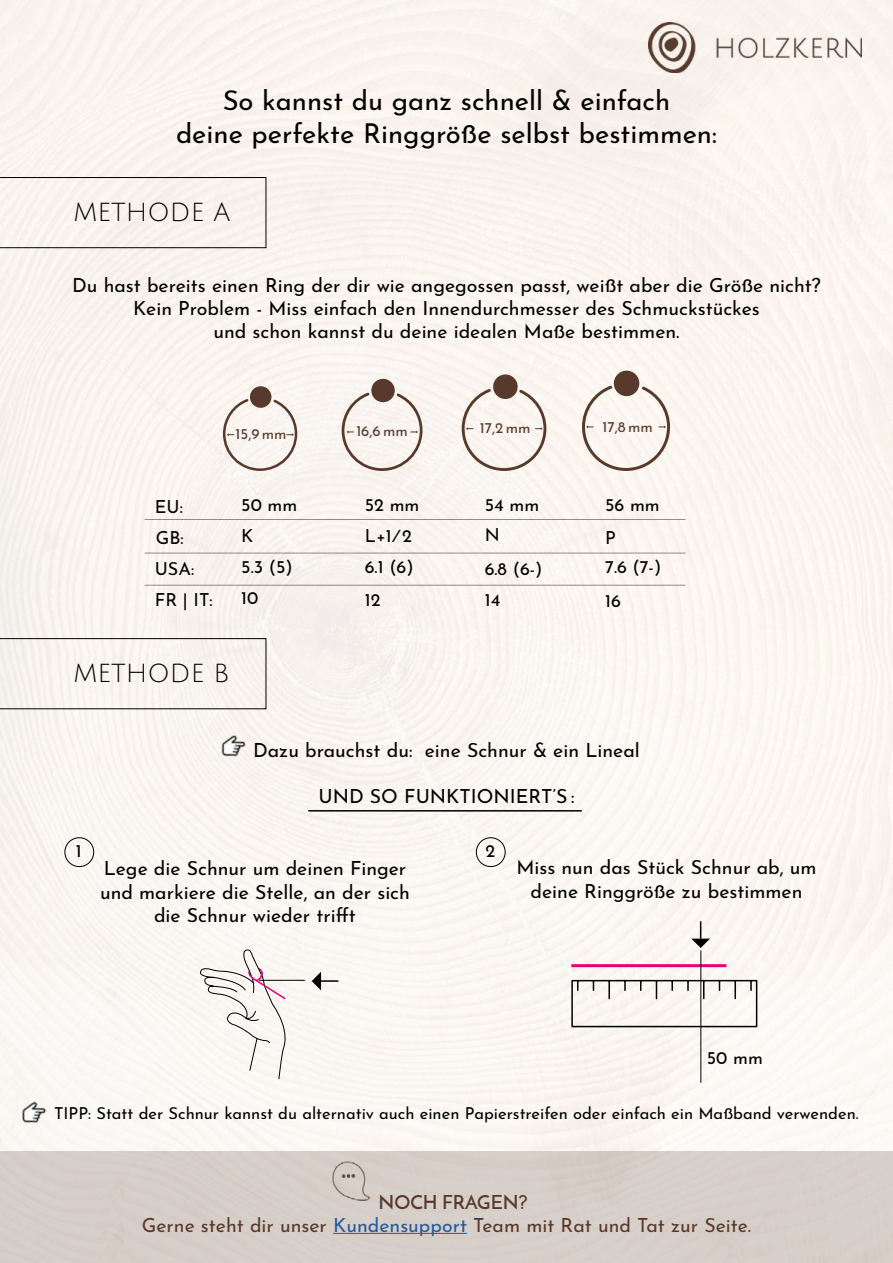
<style>
.page{position:relative;width:893px;height:1263px;background:#fff}
.page>*{position:absolute;margin:0;border:0;box-sizing:border-box;transform-origin:0 0}
.t1{font:27.45px/32.8px "Josefin Sans";color:#000;text-align:center}
.t2{font:25.5px "Julius Sans One";color:#000}
.t3{font:19.5px/23.4px "Josefin Sans";color:#000;text-align:center}
.t4{font:19.5px/23.4px "Josefin Sans";color:#583a2c}
.t5{font:18px/31px "Josefin Sans";color:#000}
.t6{font:16.5px "Josefin Sans";color:#000}
.t7{font:15px "Josefin Sans";color:#583a2c}
.s1{font-weight:600}
.s2{color:#275b9b}
</style>
<div class="page">
<div style="left:0;top:0;width:893px;height:1152px;background:#faf5f0"></div>
<div style="left:0;top:1152px;width:893px;height:111px;background:#d7cfc8"></div>
<hr style="left:333px;top:1233px;width:134px;height:1px;background:#275b9b">
<img style="left:0;top:1082px;width:64px;height:62px">
<hr style="left:308px;top:810px;width:274px;height:1px;background:#000">
<img style="left:332px;top:1162px;width:39px;height:38px">
<img style="left:649px;top:22px;width:213px;height:51px">
<div style="left:64px;top:837px;width:30px;height:30px;border:1px solid #000;border-radius:50%"></div>
<div style="left:476px;top:837px;width:30px;height:30px;border:1px solid #000;border-radius:50%"></div>
<svg style="left:571px;top:979px;width:187px;height:49px"></svg>
<svg style="left:194px;top:948px;width:97px;height:132px"></svg>
<hr style="left:571px;top:964px;width:155px;height:3px;background:#e6007d">
<svg style="left:691px;top:921px;width:19px;height:27px"></svg>
<hr style="left:701px;top:950px;width:1px;height:133px;background:#000">
<svg style="left:312px;top:972px;width:26px;height:18px"></svg>
<hr style="left:259px;top:980px;width:46px;height:1px;background:#000">
<div style="left:250px;top:386px;width:21px;height:22px;background:#583a2c;border-radius:50%"></div>
<div style="left:371px;top:379px;width:24px;height:23px;background:#583a2c;border-radius:50%"></div>
<div style="left:493px;top:374px;width:25px;height:25px;background:#583a2c;border-radius:50%"></div>
<div style="left:614px;top:371px;width:25px;height:25px;background:#583a2c;border-radius:50%"></div>
<div style="left:0;top:177px;width:266px;height:71px;background:#f8f2ed"></div>
<div style="left:0;top:638px;width:266px;height:71px;background:#f8f3ef"></div>
<img style="left:200px;top:716px;width:64px;height:61px">
<hr style="left:145px;top:519px;width:540px;height:1px;background:#583a2c">
<hr style="left:145px;top:553px;width:540px;height:1px;background:#583a2c">
<hr style="left:145px;top:585px;width:540px;height:1px;background:#583a2c">
<svg style="left:222px;top:397px;width:77px;height:75px"></svg>
<svg style="left:340px;top:390px;width:84px;height:82px"></svg>
<svg style="left:460px;top:387px;width:88px;height:85px"></svg>
<svg style="left:580px;top:383px;width:91px;height:89px"></svg>
<h1 class="t1" style="left:176px;top:80px;width:542px">So kannst du ganz schnell &amp; einfach<br>deine perfekte Ringgröße selbst bestimmen:</h1>
<h2 class="t2" style="left:73px;top:199px;width:159px">METHODE A</h2>
<p class="t3" style="left:72px;top:271px;width:750px">Du hast bereits einen Ring der dir wie angegossen passt, weißt aber die Größe nicht?<br>Kein Problem - Miss einfach den Innendurchmesser des Schmuckstückes<br>und schon kannst du deine idealen Maße bestimmen.</p>
<p class="t7" style="left:236px;top:421px;width:52px">15,9 mm</p>
<p class="t7" style="left:356px;top:418px;width:53px">16,6 mm</p>
<p class="t7" style="left:480px;top:416px;width:52px">17,2 mm</p>
<p class="t7" style="left:602px;top:414px;width:52px">17,8 mm</p>
<p class="t5" style="left:155px;top:489px;width:59px">EU:<br>GB:<br>USA:<br>FR | IT:</p>
<p class="t5" style="left:241px;top:487px;width:58px">50 mm<br>K<br>5.3 (5)<br>10</p>
<p class="t5" style="left:365px;top:487px;width:56px">52 mm<br>L+1⁄2<br>6.1 (6)</p>
<p class="t5" style="left:365px;top:582px;width:17px">12</p>
<h2 class="t2" style="left:73px;top:660px;width:158px">METHODE B</h2>
<p class="t5" style="left:485px;top:488px;width:56px;line-height:29.8px">54 mm<br>N</p>
<p class="t5" style="left:485px;top:551px;width:59px">6.8 (6-)<br>14</p>
<p class="t5" style="left:605px;top:486px;width:56px;line-height:33px">56 mm<br>P</p>
<p class="t5" style="left:605px;top:548px;width:58px;line-height:33.2px">7.6 (7-)<br>16</p>
<p class="t3" style="left:253px;top:736px;width:388px">Dazu brauchst du: eine Schnur &amp; ein Lineal</p>
<p class="t3" style="left:318px;top:782px;width:257px">UND SO FUNKTIONIERT’S :</p>
<p class="t5" style="left:76px;top:833px;width:7px">1</p>
<p class="t5" style="left:486px;top:833px;width:11px">2</p>
<p class="t3" style="left:100px;top:854px;width:311px">Lege die Schnur um deinen Finger und markiere die Stelle, an der sich die Schnur wieder trifft</p>
<p class="t3" style="left:516px;top:853px;width:302px">Miss nun das Stück Schnur ab, um deine Ringgröße zu bestimmen</p>
<p class="t5" style="left:707px;top:1040px;width:58px">50 mm</p>
<p class="t6" style="left:54px;top:1099px;width:806px">TIPP: Statt der Schnur kannst du alternativ auch einen Papierstreifen oder einfach ein Maßband verwenden.</p>
<p class="t4" style="left:142px;top:1187px;width:611px;text-indent:237px"><span class="s1">NOCH FRAGEN?<br></span>Gerne steht dir unser <span class="s2">Kundensupport</span> Team mit Rat und Tat zur Seite.</p>
</div>
